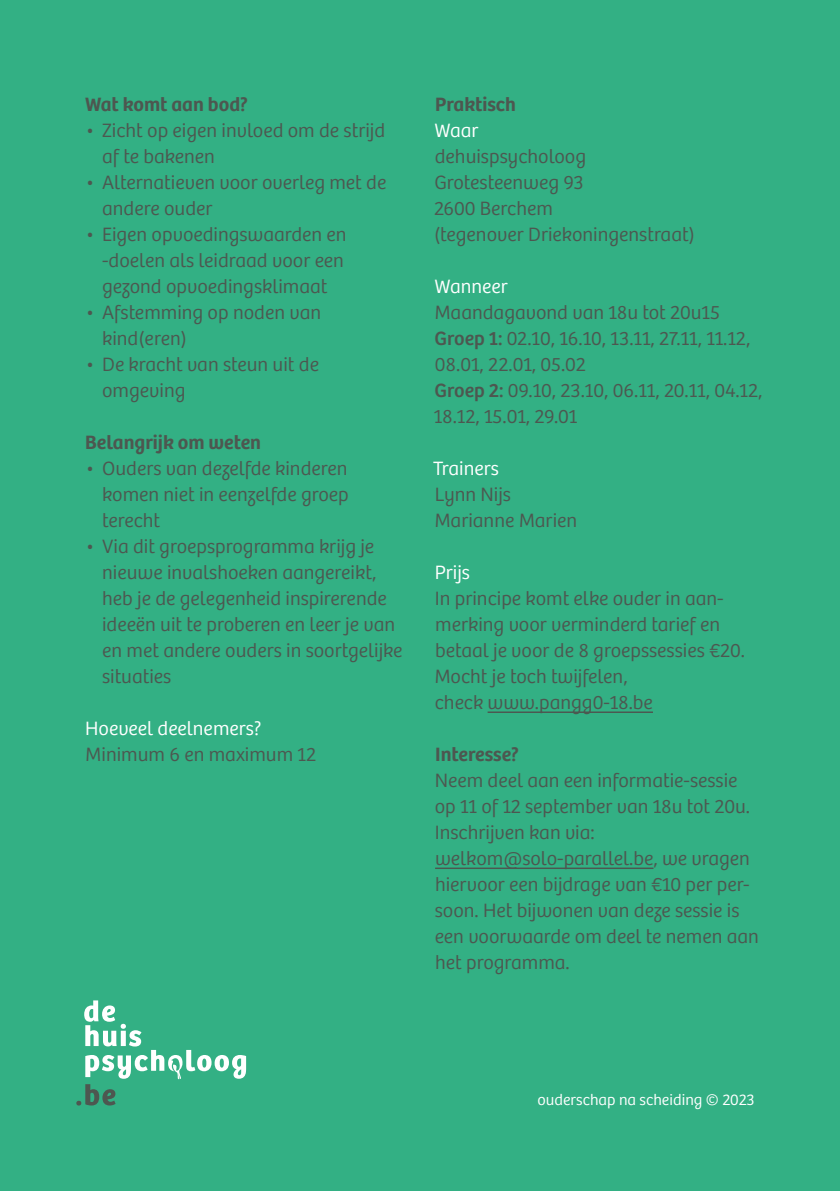
<style>
.page{position:relative;width:840px;height:1191px;background:#fff}
.page>*{position:absolute;margin:0;border:0;box-sizing:border-box;transform-origin:0 0}
.t1{font:300 20px/26px "Bree";color:#4d5750}
.t2{font:600 20px "Bree";color:#4d5750}
.t3{font:300 20px "Bree";color:#fff}
.t4{font:300 16px "Bree";color:#fff}
.s1{font-weight:400}
</style>
<div class="page">
<div style="left:0;top:0;width:839px;height:1191px;background:#33b084"></div>
<hr style="left:487px;top:711px;width:165px;height:2px;background:#4d5750">
<hr style="left:435px;top:867px;width:218px;height:2px;background:#4d5750">
<svg style="left:76px;top:1000px;width:170px;height:105px"></svg>
<p class="t2" style="left:85px;top:89px;width:164px">Wat komt aan bod?</p>
<p class="t1" style="left:102px;top:116px;width:284px;text-indent:-17px">• Zicht op eigen invloed om de strijd af te bakenen</p>
<p class="t1" style="left:102px;top:168px;width:285px;text-indent:-17px">• Alternatieven voor overleg met de andere ouder</p>
<p class="t1" style="left:102px;top:220px;width:246px;text-indent:-17px">• Eigen opvoedingswaarden en -doelen als leidraad voor een gezond opvoedingsklimaat</p>
<p class="t1" style="left:102px;top:298px;width:220px;text-indent:-17px">• Afstemming op noden van kind(eren)</p>
<p class="t1" style="left:102px;top:350px;width:218px;text-indent:-17px">• De kracht van steun uit de omgeving</p>
<p class="t2" style="left:85px;top:427px;width:177px">Belangrijk om weten</p>
<p class="t1" style="left:102px;top:454px;width:248px;text-align:justify;text-indent:-17px">• Ouders van dezelfde kinderen komen niet in eenzelfde groep terecht</p>
<p class="t1" style="left:102px;top:532px;width:302px;text-indent:-17px">• Via dit groepsprogramma krijg je nieuwe invalshoeken aangereikt, heb je de gelegenheid inspirerende ideeën uit te proberen en leer je van en met andere ouders in soortgelijke situaties</p>
<p class="t3" style="left:85px;top:714px;width:178px">Hoeveel deelnemers?</p>
<p class="t1" style="left:85px;top:740px;width:232px">Minimum 6 en maximum 12</p>
<p class="t2" style="left:435px;top:89px;width:82px">Praktisch</p>
<p class="t3" style="left:434px;top:116px;width:45px">Waar</p>
<p class="t1" style="left:434px;top:142px;width:262px">dehuispsycholoog<br>Grotesteenweg 93<br>2600 Berchem<br>(tegenover Driekoningenstraat)</p>
<p class="t3" style="left:434px;top:272px;width:75px">Wanneer</p>
<p class="t1" style="left:433px;top:298px;width:330px">Maandagavond van 18u tot 20u15<br><span class="s1">Groep 1:</span> 02.10, 16.10, 13.11, 27.11, 11.12,<br>08.01, 22.01, 05.02<br><span class="s1">Groep 2:</span> 09.10, 23.10, 06.11, 20.11, 04.12,<br>18.12, 15.01, 29.01</p>
<p class="t3" style="left:433px;top:454px;width:67px">Trainers</p>
<p class="t1" style="left:434px;top:480px;width:144px">Lynn Nijs<br>Marianne Marien</p>
<p class="t3" style="left:434px;top:558px;width:37px">Prijs</p>
<p class="t1" style="left:434px;top:584px;width:312px">In principe komt elke ouder in aan&shy;merking voor verminderd tarief en betaal je voor de 8 groepssessies €20.<br>Mocht je toch twijfelen,<br>check www.pangg0-18.be</p>
<p class="t2" style="left:435px;top:739px;width:85px">Interesse?</p>
<p class="t1" style="left:434px;top:766px;width:325px">Neem deel aan een informatie-sessie op 11 of 12 september van 18u tot 20u.<br>Inschrijven kan via: welkom@solo-parallel.be, we vragen hiervoor een bijdrage van €10 per per&shy;soon. Het bijwonen van deze sessie is een voorwaarde om deel te nemen aan het programma.</p>
<p class="t4" style="left:537px;top:1088px;width:219px">ouderschap na scheiding © 2023</p>
</div>
